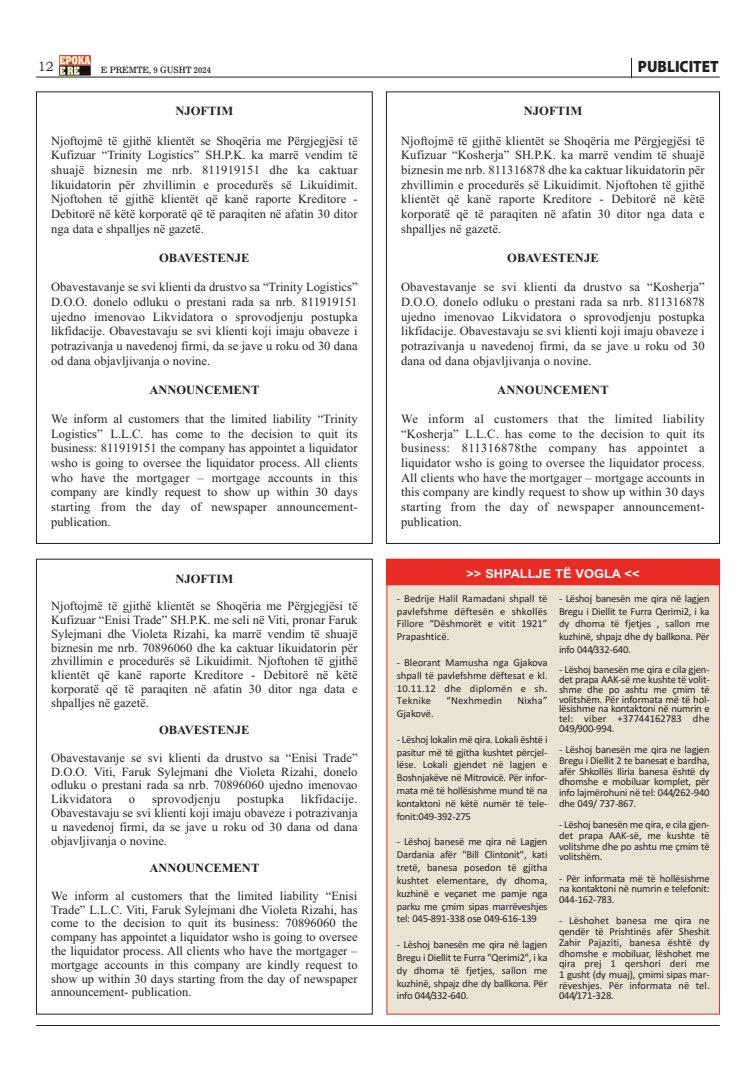
<style>
.page{position:relative;width:756px;height:1080px;background:#fff}
.page>*{position:absolute;margin:0;border:0;box-sizing:border-box;transform-origin:0 0}
.t1{font:900 16.4px "Myriad Pro";color:#231f20;scale:.92 1}
.t2{font:13.5px "Bookman Old Style";color:#231f20;scale:.95 1}
.t3{font:12.5px/14.7px "Times New Roman";color:#231f20;text-align:justify}
.t4{font:700 12.5px "Times New Roman";color:#231f20}
.t5{font:12.5px "Times New Roman";letter-spacing:.02em;color:#231f20}
.t6{font:700 12.3px "Arial";color:#fff;scale:1.04 1}
.t7{font:10.6px/12.8px "Calibri";letter-spacing:-.015em;color:#231f20;text-align:justify}
.t8{font:10.6px "Calibri";letter-spacing:.02em;color:#231f20}
.t9{font:8.7px "News 706 BT Roman C";color:#231f20}
</style>
<div class="page">
<hr style="left:36px;top:77px;width:684px;height:1px;background:#231f20">
<img style="left:59px;top:56px;width:32px;height:19px">
<svg style="left:631px;top:58px;width:1px;height:19px"></svg>
<hr style="left:36px;top:1025px;width:684px;height:1px;background:#231f20">
<div style="left:387px;top:561px;width:332px;height:453px;background:#e8e3d3"></div>
<div style="left:387px;top:559px;width:332px;height:26px;background:#e82b25"></div>
<div style="left:36px;top:92px;width:337px;height:452px;border:1px solid #231f20"></div>
<div style="left:36px;top:559px;width:337px;height:455px;border:1px solid #231f20"></div>
<div style="left:386px;top:92px;width:334px;height:452px;border:1px solid #231f20"></div>
<p class="t2" style="left:38px;top:59px;width:18px">12</p>
<p class="t9" style="left:101px;top:67px;width:112px">E PREMTE, 9 GUSHT 2024</p>
<h1 class="t1" style="left:638px;top:57px;width:89px">PUBLICITET</h1>
<p class="t4" style="left:175px;top:104px;width:59px">NJOFTIM</p>
<p class="t3" style="left:51px;top:134px;width:308px">Njoftojmë të gjithë klientët se Shoqëria me Përgjegjësi të Kufizuar “Trinity Logistics” SH.P.K. ka marrë vendim të shuajë biznesin me nrb. 811919151 dhe ka caktuar likuidatorin për zhvillimin e procedurës së Likuidimit.<br>Njoftohen të gjithë klientët që kanë raporte Kreditore - Debitorë në këtë korporatë që të paraqiten në afatin 30 ditor nga data e shpalljes në gazetë.</p>
<p class="t4" style="left:159px;top:250px;width:92px">OBAVESTENJE</p>
<p class="t3" style="left:51px;top:281px;width:308px">Obavestavanje se svi klienti da drustvo sa “Trinity Logistics” D.O.O. donelo odluku o prestani rada sa nrb. 811919151 ujedno imenovao Likvidatora o sprovodjenju postupka likfidacije. Obavestavaju se svi klienti koji imaju obaveze i potrazivanja u navedenoj firmi, da se jave u roku od 30 dana od dana objavljivanja o novine.</p>
<p class="t4" style="left:149px;top:382px;width:112px">ANNOUNCEMENT</p>
<p class="t3" style="left:51px;top:413px;width:308px">We inform al customers that the limited liability “Trinity Logistics” L.L.C. has come to the decision to quit its business: 811919151 the company has appointet a liquidator wsho is going to oversee the liquidator process. All clients who have the mortgager – mortgage accounts in this company are kindly request to show up within 30 days starting from the day of newspaper announcement&shy;publication.</p>
<p class="t4" style="left:175px;top:571px;width:59px">NJOFTIM</p>
<p class="t3" style="left:51px;top:600px;width:308px;line-height:13.8px">Njoftojmë të gjithë klientët se Shoqëria me Përgjegjësi të Kufizuar “Enisi Trade” SH.P.K. me seli në Viti, pronar Faruk Sylejmani dhe Violeta Rizahi, ka marrë vendim të shuajë biznesin me nrb. 70896060 dhe ka caktuar likuidatorin për zhvillimin e procedurës së Likuidimit. Njoftohen të gjithë klientët që kanë raporte Kreditore - Debitorë në këtë korporatë që të paraqiten në afatin 30 ditor nga data e shpalljes në gazetë.</p>
<p class="t4" style="left:159px;top:723px;width:92px">OBAVESTENJE</p>
<p class="t3" style="left:51px;top:752px;width:308px;line-height:13.8px">Obavestavanje se svi klienti da drustvo sa “Enisi Trade” D.O.O. Viti, Faruk Sylejmani dhe Violeta Rizahi, donelo odluku o prestani rada sa nrb. 70896060 ujedno imenovao Likvidatora</p>
<p class="t3" style="left:51px;top:793px;width:308px;line-height:13.8px;text-indent:250px">likfidacije.<br>Obavestavaju se svi klienti koji imaju obaveze i potrazivanja u navedenoj firmi, da se jave u roku od 30 dana od dana objavljivanja o novine.</p>
<p class="t4" style="left:149px;top:861px;width:112px">ANNOUNCEMENT</p>
<p class="t3" style="left:51px;top:890px;width:308px;line-height:13.8px">We inform al customers that the limited liability “Enisi Trade” L.L.C. Viti, Faruk Sylejmani dhe Violeta Rizahi, has come to the decision to quit its business: 70896060 the company has appointet a liquidator wsho is going to oversee the liquidator process. All clients who have the mortgager – mortgage accounts in this company are kindly request to show up within 30 days starting from the day of newspaper announcement- publication.</p>
<p class="t3" style="left:129px;top:793px;width:8px">o</p>
<p class="t5" style="left:152px;top:795px;width:70px">sprovodjenju</p>
<p class="t5" style="left:237px;top:795px;width:49px">postupka</p>
<p class="t4" style="left:524px;top:104px;width:60px">NJOFTIM</p>
<p class="t3" style="left:401px;top:134px;width:305px">Njoftojmë të gjithë klientët se Shoqëria me Përgjegjësi të Kufizuar “Kosherja” SH.P.K. ka marrë vendim të shuajë biznesin me nrb. 811316878 dhe ka caktuar likuidatorin për zhvillimin e procedurës së Likuidimit. Njoftohen të gjithë klientët që kanë raporte Kreditore - Debitorë në këtë korporatë që të paraqiten në afatin 30 ditor nga data e shpalljes në gazetë.</p>
<p class="t4" style="left:507px;top:250px;width:93px">OBAVESTENJE</p>
<p class="t3" style="left:401px;top:281px;width:305px">Obavestavanje se svi klienti da drustvo sa “Kosherja” D.O.O. donelo odluku o prestani rada sa nrb. 811316878 ujedno imenovao Likvidatora o sprovodjenju postupka likfidacije. Obavestavaju se svi klienti koji imaju obaveze i potrazivanja u navedenoj firmi, da se jave u roku od 30 dana od dana objavljivanja o novine.</p>
<p class="t4" style="left:497px;top:382px;width:113px">ANNOUNCEMENT</p>
<p class="t3" style="left:401px;top:413px;width:305px">We inform al customers that the limited liability “Kosherja” L.L.C. has come to the decision to quit its business: 811316878the company has appointet a liquidator wsho is going to oversee the liquidator process.<br>All clients who have the mortgager – mortgage accounts in this company are kindly request to show up within 30 days starting from the day of newspaper announcement&shy;publication.</p>
<p class="t6" style="left:466px;top:569px;width:168px">&gt;&gt; SHPALLJE TË VOGLA &lt;&lt;</p>
<p class="t7" style="left:397px;top:593px;width:152px">- Bedrije Halil Ramadani shpall të pavlefshme dëftesën e shkollës Fillore “Dëshmorët e vitit 1921” Prapashticë.</p>
<p class="t7" style="left:397px;top:657px;width:152px">- Bleorant Mamusha nga Gjakova shpall të pavlefshme dëftesat e kl.<br>10.11.12 dhe diplomën e sh.<br>Teknike</p>
<p class="t8" style="left:446px;top:697px;width:57px">“Nexhmedin</p>
<p class="t7" style="left:517px;top:695px;width:32px">Nixha”</p>
<p class="t7" style="left:397px;top:708px;width:38px">Gjakovë.</p>
<p class="t7" style="left:397px;top:734px;width:152px">- Lëshoj lokalin më qira. Lokali është i pasitur më të gjitha kushtet përcjel&shy;lëse. Lokali gjendet në lagjen e Boshnjakëve në Mitrovicë. Për infor&shy;mata më të hollësishme mund të na kontaktoni në këtë numër të tele&shy;fonit:049-392-275</p>
<p class="t7" style="left:397px;top:836px;width:152px">- Lëshoj banesë me qira në Lagjen Dardania afër "Bill Clintonit", kati tretë, banesa posedon të gjitha kushtet elementare, dy dhoma, kuzhinë e veçanet me pamje nga parku me çmim sipas marrëveshjes tel: 045-891-338 ose 049-616-139</p>
<p class="t7" style="left:397px;top:939px;width:152px">- Lëshoj banesën me qira në lagjen Bregu i Diellit te Furra "Qerimi2", i ka dy dhoma të fjetjes, sallon me kuzhinë, shpajz dhe dy ballkona. Për info 044/332-640.</p>
<p class="t7" style="left:559px;top:593px;width:152px">- Lëshoj banesën me qira në lagjen Bregu i Diellit te Furra Qerimi2, i ka dy dhoma të fjetjes , sallon me kuzhinë, shpajz dhe dy ballkona. Për info 044/332-640.</p>
<p class="t7" style="left:559px;top:666px;width:152px;line-height:9.7px">- Lëshoj banesën me qira e cila gjen&shy;det prapa AAK-së me kushte të volit&shy;shme dhe po ashtu me çmim të volitshëm. Për informata më të hol&shy;lësishme na kontaktoni në numrin e tel: viber +37744162783 dhe 049/900-994.</p>
<p class="t7" style="left:559px;top:745px;width:152px;line-height:10.7px">- Lëshoj banesën me qira ne lagjen Bregu i Diellit 2 te banesat e bardha, afër Shkollës Iliria banesa është dy dhomshe e mobiluar komplet, për info lajmërohuni në tel: 044/262-940 dhe 049/ 737-867.</p>
<p class="t7" style="left:559px;top:820px;width:152px;line-height:10.7px">- Lëshoj banesën me qira, e cila gjen&shy;det prapa AAK-së, me kushte të volitshme dhe po ashtu me çmim të volitshëm.</p>
<p class="t7" style="left:559px;top:874px;width:152px;line-height:10.7px">- Për informata më të hollësishme na kontaktoni në numrin e telefonit:<br>044-162-783.</p>
<p class="t7" style="left:559px;top:916px;width:152px;line-height:10.7px">- Lëshohet banesa me qira ne qendër të Prishtinës afër Sheshit Zahir Pajaziti, banesa është dy dhomshe e mobiluar, lëshohet me qira prej 1 qershori deri me 1 gusht (dy muaj), çmimi sipas mar&shy;rëveshjes. Për informata në tel.<br>044/171-328.</p>
</div>
